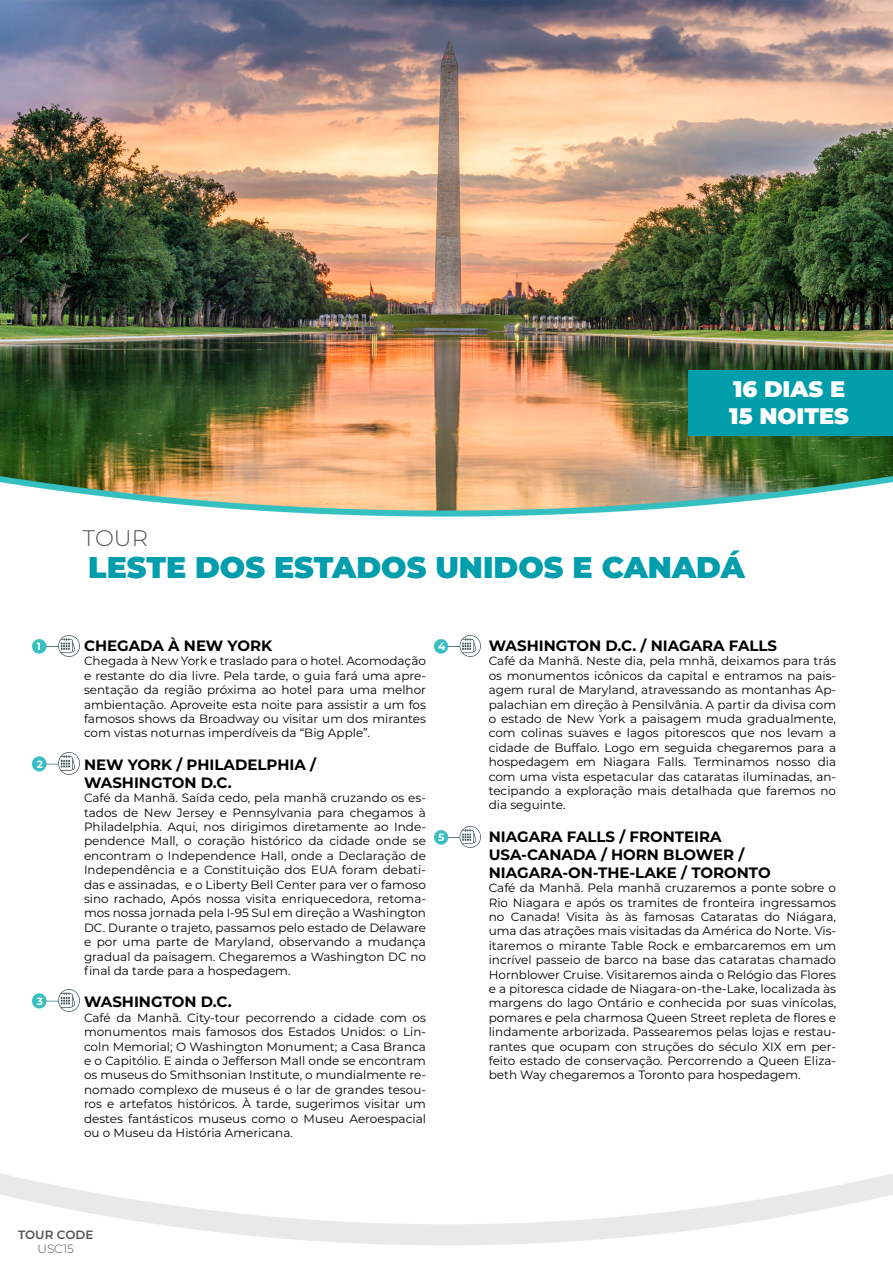
<style>
.page{position:relative;width:893px;height:1263px;background:#fff}
.page>*{position:absolute;margin:0;border:0;box-sizing:border-box;transform-origin:0 0}
.t1{font:900 30px "Montserrat";color:#009eac}
.t2{font:900 22.5px/27px "Montserrat";color:#fff}
.t3{font:300 22.5px "Montserrat";color:#525252}
.t4{font:700 15px/18px "Montserrat";color:#000}
.t5{font:12px/14.4px "Montserrat";color:#000;text-align:justify}
.t6{font:600 12px "Montserrat";color:#525252}
.t7{font:300 12px "Montserrat";color:#525252}
.t8{font:700 10.5px "Montserrat";color:#fff}
</style>
<div class="page">
<img style="left:0;top:0;width:893px;height:476px">
<img style="left:0;top:476px;width:893px;height:7px">
<img style="left:5px;top:483px;width:882px;height:34px">
<img style="left:33px;top:635px;width:46px;height:21px">
<img style="left:33px;top:753px;width:46px;height:21px">
<img style="left:33px;top:990px;width:46px;height:21px">
<img style="left:434px;top:635px;width:47px;height:22px">
<img style="left:434px;top:827px;width:47px;height:21px">
<div style="left:688px;top:371px;width:205px;height:65px;background:#009daa"></div>
<h2 class="t3" style="left:83px;top:523px;width:67px">TOUR</h2>
<h2 class="t2" style="left:729px;top:374px;width:121px">16 DIAS E<br>15 NOITES</h2>
<p class="t8" style="left:37px;top:638px;width:6px">1</p>
<p class="t8" style="left:37px;top:756px;width:8px">2</p>
<p class="t8" style="left:37px;top:993px;width:8px">3</p>
<h1 class="t1" style="left:88px;top:545px;width:658px">LESTE DOS ESTADOS UNIDOS E CANADÁ</h1>
<p class="t4" style="left:84px;top:636px;width:190px">CHEGADA À NEW YORK</p>
<p class="t5" style="left:84px;top:653px;width:344px">Chegada à New York e traslado para o hotel. Acomodação e restante do dia livre. Pela tarde, o guia fará uma apre&shy;sentação da região próxima ao hotel para uma melhor ambientação. Aproveite esta noite para assistir a um fos famosos shows da Broadway ou visitar um dos mirantes com vistas noturnas imperdíveis da “Big Apple”.</p>
<p class="t4" style="left:84px;top:755px;width:234px">NEW YORK / PHILADELPHIA /<br>WASHINGTON D.C.</p>
<p class="t5" style="left:84px;top:790px;width:344px">Café da Manhã. Saída cedo, pela manhã cruzando os es&shy;tados de New Jersey e Pennsylvania para chegamos à Philadelphia. Aqui, nos dirigimos diretamente ao Inde&shy;pendence Mall, o coração histórico da cidade onde se encontram o Independence Hall, onde a Declaração de Independência e a Constituição dos EUA foram debati&shy;das e assinadas, e o Liberty Bell Center para ver o famoso sino rachado, Após nossa visita enriquecedora, retoma&shy;mos nossa jornada pela I-95 Sul em direção a Washington DC. Durante o trajeto, passamos pelo estado de Delaware e por uma parte de Maryland, observando a mudança gradual da paisagem. Chegaremos a Washington DC no final da tarde para a hospedagem.</p>
<p class="t4" style="left:84px;top:992px;width:149px">WASHINGTON D.C.</p>
<p class="t5" style="left:84px;top:1010px;width:344px">Café da Manhã. City-tour pecorrendo a cidade com os monumentos mais famosos dos Estados Unidos: o Lin&shy;coln Memorial; O Washington Monument; a Casa Branca e o Capitólio. E ainda o Jefferson Mall onde se encontram os museus do Smithsonian Institute, o mundialmente re&shy;nomado complexo de museus é o lar de grandes tesou&shy;ros e artefatos históricos. À tarde, sugerimos visitar um destes fantásticos museus como o Museu Aeroespacial ou o Museu da História Americana.</p>
<p class="t8" style="left:438px;top:639px;width:9px">4</p>
<p class="t8" style="left:438px;top:830px;width:8px">5</p>
<p class="t4" style="left:489px;top:636px;width:290px">WASHINGTON D.C. / NIAGARA FALLS</p>
<p class="t5" style="left:489px;top:653px;width:349px">Café da Manhã. Neste dia, pela mnhã, deixamos para trás os monumentos icônicos da capital e entramos na pais&shy;agem rural de Maryland, atravessando as montanhas Ap&shy;palachian em direção à Pensilvânia. A partir da divisa com o estado de New York a paisagem muda gradualmente, com colinas suaves e lagos pitorescos que nos levam a cidade de Buffalo. Logo em seguida chegaremos para a hospedagem em Niagara Falls. Terminamos nosso dia com uma vista espetacular das cataratas iluminadas, an&shy;tecipando a exploração mais detalhada que faremos no dia seguinte.</p>
<p class="t4" style="left:489px;top:827px;width:283px">NIAGARA FALLS / FRONTEIRA<br>USA-CANADA / HORN BLOWER /<br>NIAGARA-ON-THE-LAKE / TORONTO</p>
<p class="t5" style="left:489px;top:880px;width:349px">Café da Manhã. Pela manhã cruzaremos a ponte sobre o Rio Niagara e após os tramites de fronteira ingressamos no Canada! Visita às às famosas Cataratas do Niágara, uma das atrações mais visitadas da América do Norte. Vis&shy;itaremos o mirante Table Rock e embarcaremos em um incrível passeio de barco na base das cataratas chamado Hornblower Cruise. Visitaremos ainda o Relógio das Flores e a pitoresca cidade de Niagara-on-the-Lake, localizada às margens do lago Ontário e conhecida por suas vinícolas, pomares e pela charmosa Queen Street repleta de flores e lindamente arborizada. Passearemos pelas lojas e restau&shy;rantes que ocupam con struções do século XIX em per&shy;feito estado de conservação. Percorrendo a Queen Eliza&shy;beth Way chegaremos a Toronto para hospedagem.</p>
<p class="t6" style="left:18px;top:1226px;width:77px">TOUR CODE</p>
<p class="t7" style="left:37px;top:1240px;width:38px">USC15</p>
</div>
